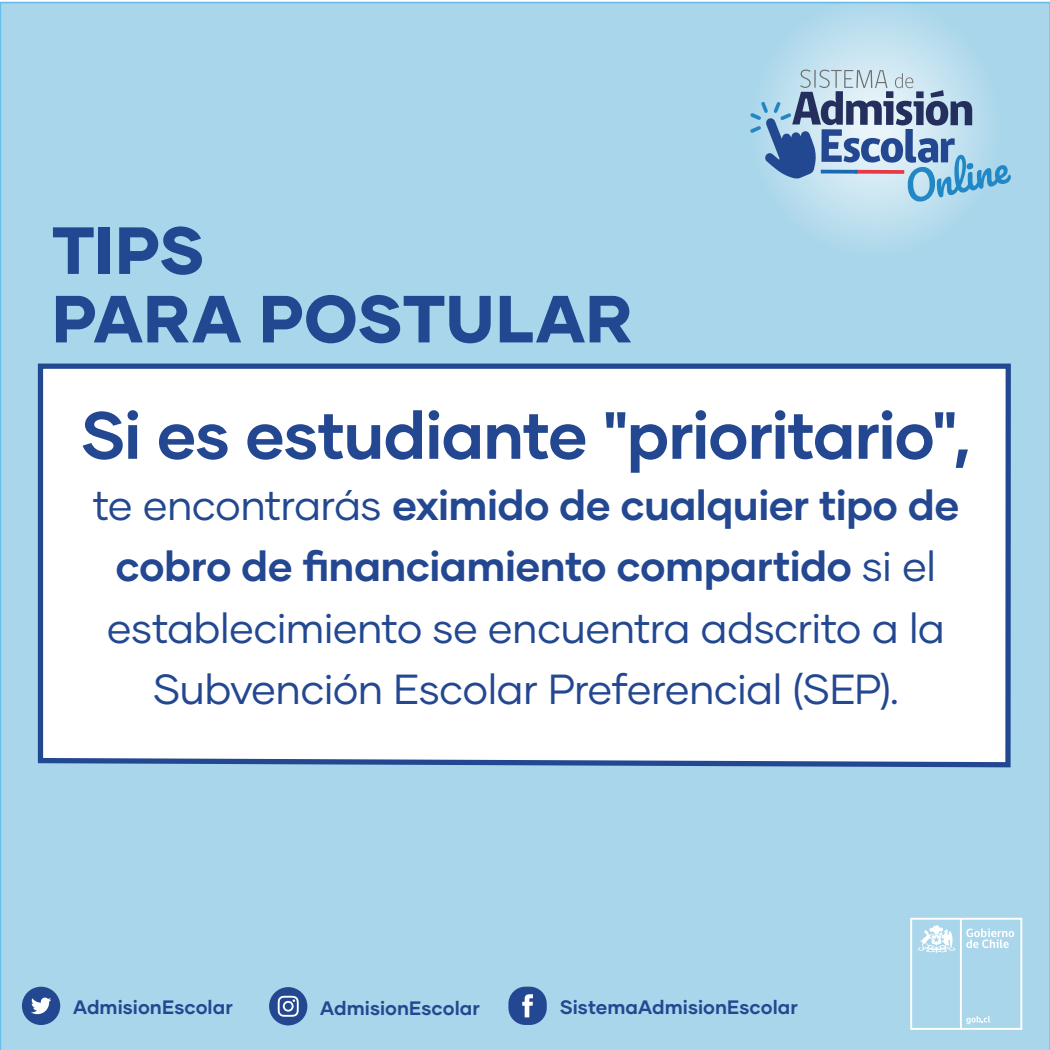
<style>
.page{position:relative;width:1050px;height:1050px;background:#fff}
.page>*{position:absolute;margin:0;border:0;box-sizing:border-box;transform-origin:0 0}
.t1{font:700 66.5px "Gilmer";letter-spacing:-.02em;color:#234891}
.t2{font:800 66.5px/68.4px "Gilmer";letter-spacing:.01em;color:#224892}
.t3{font:42px/61.2px "Gilmer";letter-spacing:-.02em;color:#234891;text-align:center}
.t4{font:700 19.43px "Gilmer";color:#234891}
.s1{font-weight:700}
</style>
<div class="page">
<div style="left:0;top:2px;width:1050px;height:1048px;background:#a9d6ea"></div>
<div style="left:508px;top:987px;width:39px;height:38px;background:#234891;border-radius:17px"></div>
<svg style="left:522px;top:994px;width:11px;height:23px"></svg>
<div style="left:269px;top:987px;width:38px;height:38px;background:#234891;border-radius:50%"></div>
<svg style="left:278px;top:996px;width:21px;height:21px"></svg>
<div style="left:22px;top:987px;width:38px;height:38px;background:#234891;border-radius:50%"></div>
<svg style="left:31px;top:998px;width:20px;height:16px"></svg>
<svg style="left:910px;top:918px;width:112px;height:112px;background:#b5dbec"></svg>
<svg style="left:35px;top:361px;width:979px;height:409px"></svg>
<div style="left:720px;top:1043px;width:330px;height:7px;background:#a9d6ea"></div>
<svg style="left:709px;top:1px;width:332px;height:298px;background:#add8eb"></svg>
<svg style="left:750px;top:70px;width:261px;height:132px;background:#99b9d3"></svg>
<h1 class="t2" style="left:52px;top:216px;width:582px">TIPS<br>PARA POSTULAR</h1>
<h1 class="t1" style="left:81px;top:394px;width:892px">Si es estudiante "prioritario",</h1>
<p class="t3" style="left:92px;top:474px;width:869px">te encontrarás <span class="s1">eximido de cualquier tipo de cobro de financiamiento compartido</span> si el establecimiento se encuentra adscrito a la Subvención Escolar Preferencial (SEP).</p>
<p class="t4" style="left:73px;top:995px;width:161px">AdmisionEscolar</p>
<p class="t4" style="left:320px;top:996px;width:161px">AdmisionEscolar</p>
<p class="t4" style="left:560px;top:995px;width:240px">SistemaAdmisionEscolar</p>
</div>
